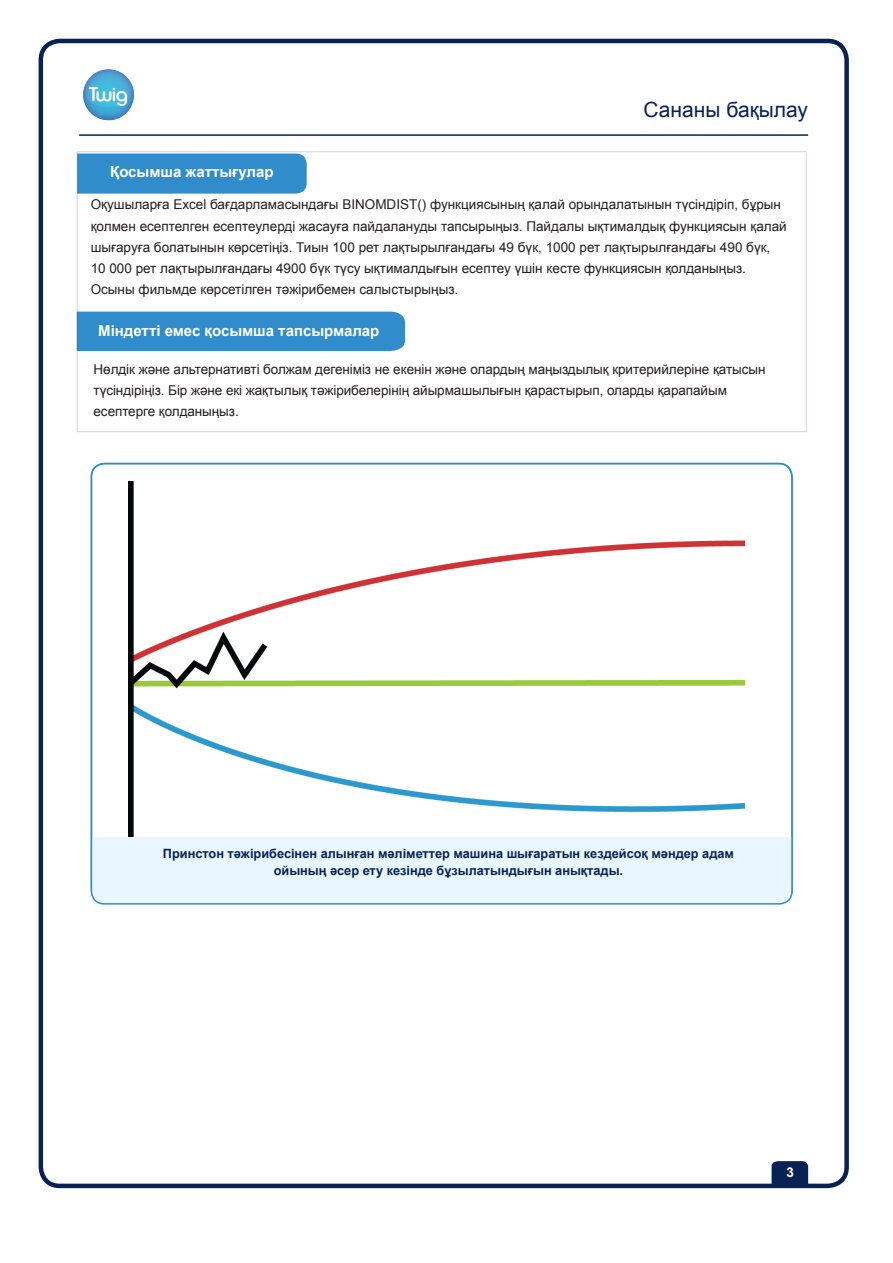
<style>
.page{position:relative;width:893px;height:1263px;background:#fff}
.page>*{position:absolute;margin:0;border:0;box-sizing:border-box;transform-origin:0 0}
.t1{font:21px "Arial";color:#092254}
.Subheads__in_blue_st{font:700 15px "Arial";color:#fff}
.Regular_paragraph{font:13.5px/21px "Arial";color:#231f20}
.t2{font:700 13.5px "Arial";color:#fff}
.image_captions{font:700 12.75px/16.5px "Arial";color:#092254;text-align:center}
</style>
<div class="page">
<div style="left:39px;top:39px;width:810px;height:1149px;border:4px solid #092254;border-radius:19px"></div>
<hr style="left:79px;top:134px;width:729px;height:2px;background:#092254">
<img style="left:83px;top:69px;width:51px;height:52px">
<svg style="left:772px;top:1161px;width:36px;height:25px"></svg>
<div style="left:79px;top:153px;width:228px;height:41px;background:#308ccb"></div>
<div style="left:79px;top:312px;width:326px;height:39px;background:#308ccb"></div>
<img style="left:129px;top:481px;width:615px;height:356px">
<div style="left:91px;top:837px;width:701px;height:67px;background:#e7f6ff"></div>
<div style="left:91px;top:463px;width:702px;height:442px;border:2px solid #308ccb;border-radius:13px"></div>
<p class="Subheads__in_blue_st" style="left:110px;top:162px;width:165px">Қосымша жаттығулар</p>
<h1 class="t1" style="left:644px;top:95px;width:166px">Сананы бақылау</h1>
<p class="Regular_paragraph" style="left:91px;top:194px;width:698px">Оқушыларға Excel бағдарламасындағы BINOMDIST() функциясының қалай орындалатынын түсіндіріп, бұрын қолмен есептелген есептеулерді жасауға пайдалануды тапсырыңыз. Пайдалы ықтималдық функциясын қалай шығаруға болатынын көрсетіңіз. Тиын 100 рет лақтырылғандағы 49 бүк, 1000 рет лақтырылғандағы 490 бүк,</p>
<p class="Regular_paragraph" style="left:91px;top:257px;width:657px">10 000 рет лақтырылғандағы 4900 бүк түсу ықтималдығын есептеу үшін кесте функциясын қолданыңыз.<br>Осыны фильмде көрсетілген тәжірибемен салыстырыңыз.</p>
<p class="Subheads__in_blue_st" style="left:98px;top:321px;width:283px">Міндетті емес қосымша тапсырмалар</p>
<p class="Regular_paragraph" style="left:94px;top:359px;width:673px">Нөлдік және альтернативті болжам дегеніміз не екенін және олардың маңыздылық критерийлеріне қатысын түсіндіріңіз. Бір және екі жақтылық тәжірибелерінің айырмашылығын қарастырып, оларды қарапайым есептерге қолданыңыз.</p>
<p class="image_captions" style="left:163px;top:846px;width:572px">Принстон тәжірибесінен алынған мәліметтер машина шығаратын кездейсоқ мәндер адам ойының әсер ету кезінде бұзылатындығын анықтады.</p>
<p class="t2" style="left:786px;top:1163px;width:9px">3</p>
</div>
